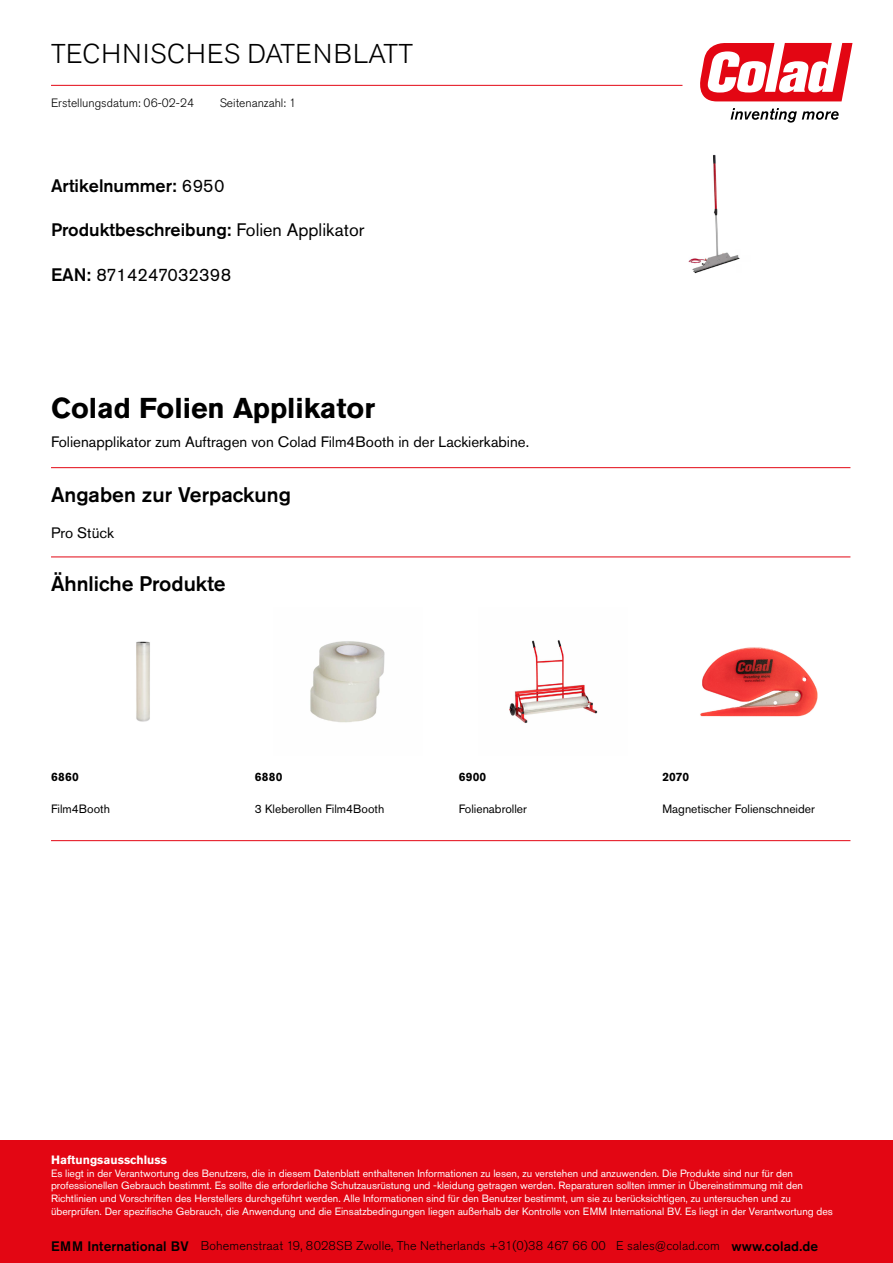
<style>
.page{position:relative;width:893px;height:1263px;background:#fff}
.page>*{position:absolute;margin:0;border:0;box-sizing:border-box;transform-origin:0 0}
.t1{font:700 28.5px "Akzidenz Grotesk Pro";color:#000}
.t2{font:300 27px "Akzidenz Grotesk Pro";letter-spacing:.03em;color:#000}
.t3{font:500 21px "Akzidenz Grotesk Pro";color:#000}
.t4{font:500 18px "Akzidenz Grotesk Pro";color:#000}
.t5{font:18px "Akzidenz Grotesk Pro";color:#000}
.t6{font:15px "Akzidenz Grotesk Pro";color:#000}
.t7{font:300 12.6px "Akzidenz Grotesk Pro";letter-spacing:.01em;color:#000}
.t8{font:12px "Akzidenz Grotesk Pro";color:#000}
.t9{font:300 12px "Akzidenz Grotesk Pro";color:#000}
.t10{font:700 12px "Akzidenz Grotesk Pro";color:#fff}
.t11{font:700 12px "Akzidenz Grotesk Pro";letter-spacing:.02em;color:#000}
.t12{font:10.5px/12.9px "Akzidenz Grotesk Pro";color:#fff}
.s1{font-weight:400}
.s2{font-weight:500}
.s3{font-weight:500;font-size:13.65px}
</style>
<div class="page">
<svg style="left:700px;top:43px;width:152px;height:58px"></svg>
<svg style="left:731px;top:108px;width:108px;height:15px"></svg>
<hr style="left:51px;top:85px;width:631px;height:1px;background:#e30613">
<hr style="left:51px;top:467px;width:799px;height:1px;background:#e30613">
<hr style="left:51px;top:557px;width:799px;height:1px;background:#e30613">
<img style="left:136px;top:641px;width:14px;height:81px">
<img style="left:310px;top:641px;width:75px;height:82px">
<img style="left:509px;top:640px;width:89px;height:84px">
<img style="left:700px;top:647px;width:118px;height:70px">
<hr style="left:51px;top:840px;width:799px;height:1px;background:#e30613">
<div style="left:0;top:1141px;width:893px;height:122px;background:#e30613"></div>
<img style="left:688px;top:154px;width:52px;height:120px">
<h2 class="t2" style="left:51px;top:36px;width:363px">TECHNISCHES DATENBLATT</h2>
<p class="t9" style="left:51px;top:95px;width:145px">Erstellungsdatum: 06-02-24</p>
<p class="t9" style="left:220px;top:95px;width:78px">Seitenanzahl: 1</p>
<h3 class="t4" style="left:51px;top:174px;width:175px">Artikelnummer: <span class="s1">6950</span></h3>
<h3 class="t4" style="left:51px;top:218px;width:315px">Produktbeschreibung: <span class="s1">Folien Applikator</span></h3>
<h3 class="t5" style="left:51px;top:263px;width:182px"><span class="s2">EAN:</span> 8714247032398</h3>
<h1 class="t1" style="left:51px;top:389px;width:326px">Colad Folien Applikator</h1>
<h3 class="t6" style="left:51px;top:432px;width:480px">Folienapplikator zum Auftragen von Colad Film4Booth in der Lackierkabine.</h3>
<h3 class="t3" style="left:51px;top:481px;width:241px">Angaben zur Verpackung</h3>
<h3 class="t6" style="left:51px;top:523px;width:64px">Pro Stück</h3>
<h3 class="t3" style="left:51px;top:570px;width:176px">Ähnliche Produkte</h3>
<p class="t11" style="left:51px;top:769px;width:29px">6860</p>
<p class="t11" style="left:255px;top:769px;width:29px">6880</p>
<p class="t11" style="left:459px;top:769px;width:29px">6900</p>
<p class="t11" style="left:663px;top:769px;width:28px">2070</p>
<p class="t8" style="left:51px;top:801px;width:61px">Film4Booth</p>
<p class="t8" style="left:255px;top:801px;width:131px">3 Kleberollen Film4Booth</p>
<p class="t8" style="left:459px;top:801px;width:70px">Folienabroller</p>
<p class="t8" style="left:663px;top:801px;width:154px">Magnetischer Folienschneider</p>
<p class="t10" style="left:51px;top:1152px;width:117px">Haftungsausschluss</p>
<p class="t12" style="left:51px;top:1166px;width:783px">Es liegt in der Verantwortung des Benutzers, die in diesem Datenblatt enthaltenen Informationen zu lesen, zu verstehen und anzuwenden. Die Produkte sind nur für den professionellen Gebrauch bestimmt. Es sollte die erforderliche Schutzausrüstung und -kleidung getragen werden. Reparaturen sollten immer in Übereinstimmung mit den Richtlinien und Vorschriften des Herstellers durchgeführt werden. Alle Informationen sind für den Benutzer bestimmt, um sie zu berücksichtigen, zu untersuchen und zu überprüfen. Der spezifische Gebrauch, die Anwendung und die Einsatzbedingungen liegen außerhalb der Kontrolle von EMM International BV. Es liegt in der Verantwortung des</p>
<p class="t7" style="left:51px;top:1238px;width:769px"><span class="s3">EMM International BV</span> Bohemenstraat 19, 8028SB Zwolle, The Netherlands +31(0)38 467 66 00 E sales@colad.com <span class="s3">www.colad.de</span></p>
</div>
